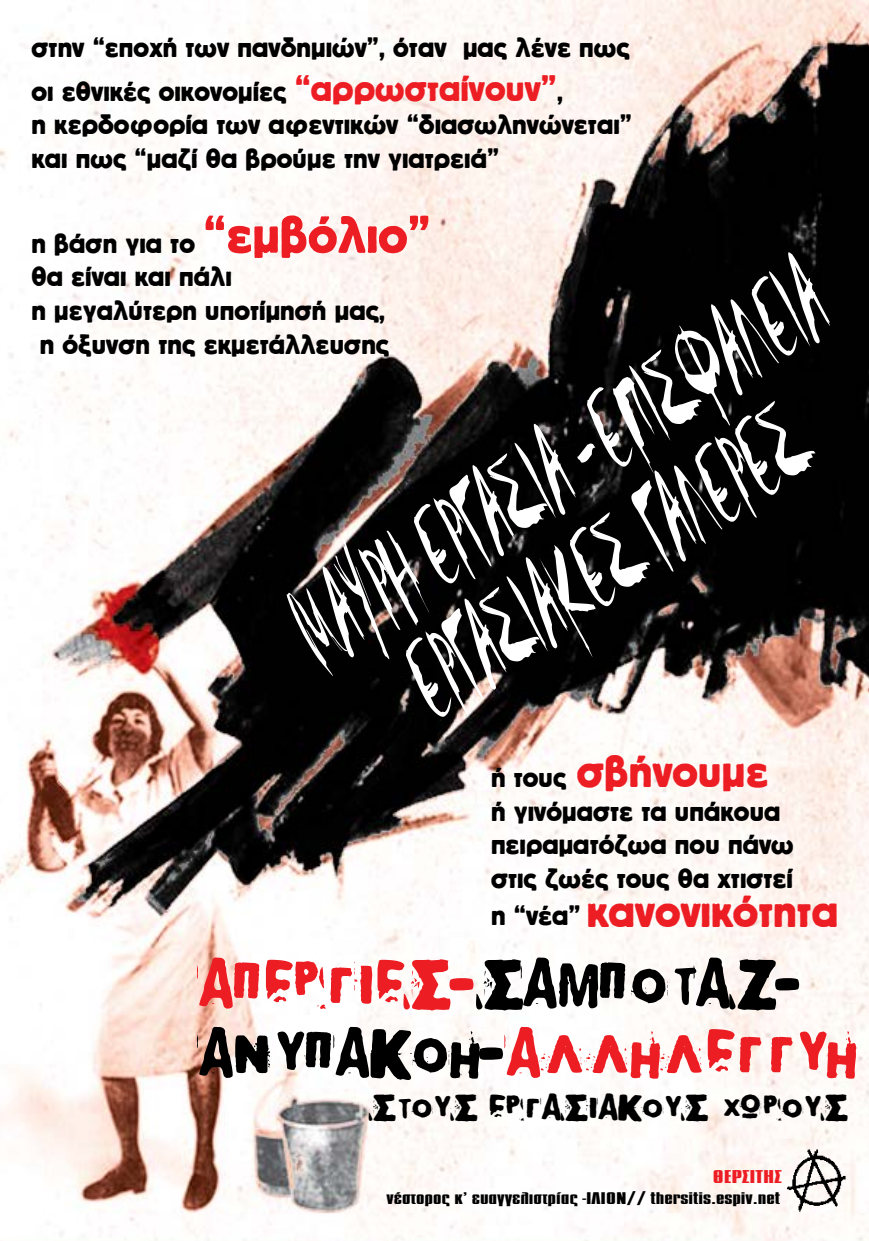
<style>
.page{position:relative;width:869px;height:1241px;background:#fff}
.page>*{position:absolute;margin:0;border:0;box-sizing:border-box;transform-origin:0 0}
.t1{font:134.75px/106px "PF Manic Attack";color:#fff;text-align:center;scale:.52 1}
.t2{font:57.75px/69.3px "CF Type Polaroid";color:#ed1d24;scale:.93 1}
.t3{font:45.5px "Cf Block GR Regular Unicode";color:#ed1d24}
.t4{font:30.62px "CF Type Polaroid";color:#000}
.t5{font:28px/33.6px "Cf Block GR Regular Unicode";color:#000}
.t6{font:700 19.25px "Cf Compasta Gr Unicode";color:#ed1d24}
.t7{font:700 17.5px "Cf Compasta Gr Unicode";color:#000}
.s1{font-size:36.75px;color:#ed1d24}
.s2{font-size:52.5px;color:#ed1d24}
.s3{font-size:28px;color:#000}
.s4{color:#000}
</style>
<div class="page">
<img style="left:0;top:0;width:868px;height:1240px">
<img style="left:779px;top:1146px;width:70px;height:73px">
<p class="t5" style="left:32px;top:25px;width:599px;line-height:44.1px">στην “εποχή των πανδημιών”, όταν μας λένε πως οι εθνικές οικονομίες <span class="s1">“αρρωσταίνουν”</span>,</p>
<p class="t5" style="left:31px;top:108px;width:601px">η κερδοφορία των αφεντικών “διασωληνώνεται” και πως “μαζί θα βρούμε την γιατρειά”</p>
<p class="t5" style="left:31px;top:227px;width:400px">η βάση για το <span class="s2">“εμβόλιο” </span>θα είναι και πάλι<br>η μεγαλύτερη υποτίμησή μας,<br>η όξυνση της εκμετάλλευσης</p>
<h1 class="t1" style="left:264px;top:586px;width:1194px;rotate:-34deg">ΜΑΥΡΗ ΕΡΓΑΣΙΑ -ΕΠΙΣΦΑΛΕΙΑ<br>ΕΡΓΑΣΙΑΚΕΣ ΓΑΛΕΡΕΣ</h1>
<h3 class="t3" style="left:491px;top:746px;width:279px"><span class="s3">ή τους</span> σβήνουμε</h3>
<p class="t5" style="left:491px;top:794px;width:304px">ή γινόμαστε τα υπάκουα πειραματόζωα που πάνω στις ζωές τους θα χτιστεί</p>
<p class="t5" style="left:491px;top:898px;width:91px">η “νέα”</p>
<h2 class="t2" style="left:197px;top:944px;width:708px">απεργίες-<span class="s4">σαμποταζ&shy;ανυπακοή-</span>αλληλεγγύη</h2>
<p class="t4" style="left:368px;top:1087px;width:479px">στους εργασιακούς χώρους</p>
<h3 class="t3" style="left:586px;top:886px;width:253px">κανονικότητα</h3>
<p class="t6" style="left:712px;top:1167px;width:70px">ΘΕΡΣΙΤΗΣ</p>
<p class="t7" style="left:386px;top:1189px;width:395px">νέστορος κ’ ευαγγελιστρίας -ΙΛΙΟΝ// thersitis.espiv.net</p>
</div>
